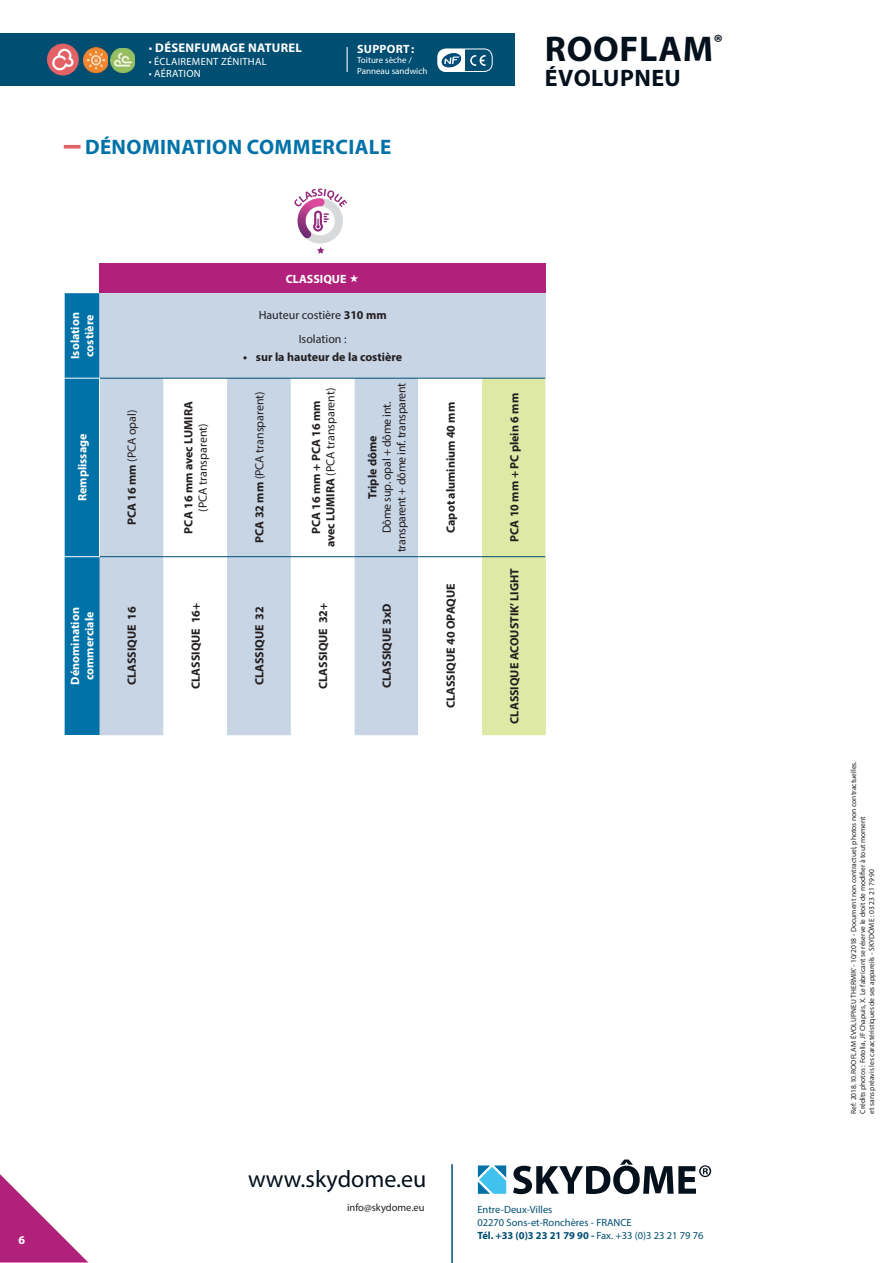
<style>
.page{position:relative;width:893px;height:1263px;background:#fff}
.page>*{position:absolute;margin:0;border:0;box-sizing:border-box;transform-origin:0 0}
.t1{font:700 35.85px "Myriad Pro";letter-spacing:.02em;color:#05101d}
.t2{font:24px "Myriad Pro";color:#05101d}
.t3{font:700 23.85px "Myriad Pro";letter-spacing:.02em;color:#05101d}
.t4{font:700 21px "Myriad Pro";letter-spacing:.02em;color:#0072a7}
.t5{font:700 12.6px "Myriad Pro";letter-spacing:.025em;color:#fff}
.t6{font:700 12px/14.4px "Myriad Pro";color:#231f20;text-align:center}
.t7{font:12px/23.4px "Myriad Pro";color:#231f20;text-align:center}
.t8{font:700 12px/14.4px "Myriad Pro";color:#fff;text-align:center}
.t9{font:12px/14.4px "Myriad Pro";letter-spacing:-.02em;color:#231f20;text-align:center}
.t10{font:700 12px "Myriad Pro";letter-spacing:.02em;color:#fff}
.t11{font:10.5px/12.6px "Myriad Pro";color:#004e72}
.t12{font:10.5px "Myriad Pro";letter-spacing:.025em;color:#fff}
.t13{font:10.5px "Myriad Pro";color:#231f20}
.t14{font:9px/10.8px "Myriad Pro";color:#fff}
.t15{font:7.5px/9px "Myriad Pro";color:#231f20}
.s1{font-weight:400}
.s2{font-weight:700}
</style>
<div class="page">
<svg style="left:0;top:1174px;width:88px;height:89px"></svg>
<svg style="left:478px;top:1165px;width:28px;height:29px"></svg>
<svg style="left:513px;top:1160px;width:198px;height:34px"></svg>
<hr style="left:451px;top:1164px;width:2px;height:99px;background:#004e72">
<div style="left:0;top:33px;width:514px;height:53px;background:#004e72"></div>
<svg style="left:347px;top:47px;width:1px;height:25px"></svg>
<div style="left:47px;top:44px;width:32px;height:31px;background:#e26265;border-radius:50%"></div>
<svg style="left:52px;top:49px;width:22px;height:21px"></svg>
<div style="left:438px;top:49px;width:54px;height:23px;border:1px solid #fff;border-radius:8px"></div>
<svg style="left:438px;top:49px;width:47px;height:23px"></svg>
<img style="left:111px;top:48px;width:24px;height:24px">
<img style="left:83px;top:48px;width:24px;height:24px">
<svg style="left:294px;top:189px;width:53px;height:65px"></svg>
<div style="left:64px;top:557px;width:36px;height:178px;background:#0072a7"></div>
<div style="left:65px;top:293px;width:35px;height:263px;background:#0072a7"></div>
<svg style="left:100px;top:293px;width:446px;height:442px;fill:#c7d5e5"></svg>
<div style="left:100px;top:263px;width:446px;height:30px;background:#b1217b"></div>
<svg style="left:418px;top:379px;width:128px;height:356px"></svg>
<hr style="left:100px;top:556px;width:63px;height:1px;background:#004e72">
<hr style="left:227px;top:556px;width:64px;height:1px;background:#004e72">
<hr style="left:291px;top:556px;width:64px;height:1px;background:#004e72">
<hr style="left:163px;top:556px;width:64px;height:1px;background:#004e72">
<hr style="left:65px;top:378px;width:34px;height:1px;background:#fff">
<hr style="left:355px;top:556px;width:63px;height:1px;background:#004e72">
<hr style="left:418px;top:556px;width:64px;height:1px;background:#004e72">
<hr style="left:482px;top:556px;width:63px;height:1px;background:#004e72">
<hr style="left:64px;top:557px;width:1px;height:178px;background:#fff">
<hr style="left:100px;top:378px;width:63px;height:1px;background:#004e72">
<hr style="left:163px;top:378px;width:64px;height:1px;background:#004e72">
<hr style="left:227px;top:378px;width:64px;height:1px;background:#004e72">
<hr style="left:291px;top:378px;width:64px;height:1px;background:#004e72">
<hr style="left:355px;top:378px;width:63px;height:1px;background:#004e72">
<hr style="left:418px;top:378px;width:64px;height:1px;background:#004e72">
<hr style="left:482px;top:378px;width:63px;height:1px;background:#004e72">
<hr style="left:99px;top:378px;width:1px;height:179px;background:#fff">
<hr style="left:545px;top:378px;width:1px;height:179px;background:#fff">
<svg style="left:64px;top:145px;width:17px;height:4px"></svg>
<h3 class="t5" style="left:149px;top:43px;width:155px"><span class="s1">•</span> DÉSENFUMAGE NATUREL</h3>
<h3 class="t12" style="left:149px;top:57px;width:119px">• ÉCLAIREMENT ZÉNITHAL</h3>
<h3 class="t12" style="left:149px;top:70px;width:53px">• AÉRATION</h3>
<h3 class="t10" style="left:357px;top:44px;width:59px">SUPPORT :</h3>
<p class="t14" style="left:357px;top:56px;width:72px">Toiture sèche /<br>Panneau sandwich</p>
<h3 class="t4" style="left:85px;top:139px;width:308px">DÉNOMINATION COMMERCIALE</h3>
<h3 class="t8" style="left:69px;top:359px;width:48px;text-align:left;rotate:-90deg">Isolation costière</h3>
<h3 class="t8" style="left:76px;top:501px;width:69px;rotate:-90deg">Remplissage</h3>
<h3 class="t8" style="left:69px;top:685px;width:79px;rotate:-90deg">Dénomination commerciale</h3>
<h3 class="t7" style="left:121px;top:525px;width:117px;rotate:-90deg"><span class="s2">PCA 16 mm</span> (PCA opal)</h3>
<h3 class="t6" style="left:125px;top:685px;width:80px;rotate:-90deg">CLASSIQUE 16</h3>
<h3 class="t6" style="left:182px;top:534px;width:134px;rotate:-90deg">PCA 16 mm avec LUMIRA</h3>
<h3 class="t7" style="left:192px;top:512px;width:90px;rotate:-90deg">(PCA transparent)</h3>
<h3 class="t6" style="left:189px;top:689px;width:88px;rotate:-90deg">CLASSIQUE 16+</h3>
<h3 class="t8" style="left:286px;top:273px;width:62px">CLASSIQUE</h3>
<h3 class="t7" style="left:259px;top:304px;width:129px">Hauteur costière <span class="s2">310 mm<br></span>Isolation :</h3>
<h3 class="t6" style="left:243px;top:350px;width:161px">• sur la hauteur de la costière</h3>
<h3 class="t7" style="left:248px;top:543px;width:154px;rotate:-90deg"><span class="s2">PCA 32 mm</span> (PCA transparent)</h3>
<h3 class="t6" style="left:253px;top:685px;width:80px;rotate:-90deg">CLASSIQUE 32</h3>
<h3 class="t6" style="left:310px;top:547px;width:161px;rotate:-90deg">PCA 16 mm + PCA 16 mm avec LUMIRA <span class="s1">(PCA transparent)</span></h3>
<h3 class="t6" style="left:317px;top:689px;width:88px;rotate:-90deg">CLASSIQUE 32+</h3>
<h3 class="t9" style="left:380px;top:552px;width:171px;rotate:-90deg">Dôme sup. opal + dôme int. transparent + dôme inf. transparent</h3>
<h3 class="t6" style="left:366px;top:499px;width:65px;rotate:-90deg">Triple dôme</h3>
<h3 class="t6" style="left:380px;top:688px;width:86px;rotate:-90deg">CLASSIQUE 3xD</h3>
<h3 class="t6" style="left:444px;top:533px;width:132px;rotate:-90deg">Capot aluminium 40 mm</h3>
<h3 class="t6" style="left:444px;top:708px;width:126px;rotate:-90deg">CLASSIQUE 40 OPAQUE</h3>
<h1 class="t1" style="left:545px;top:35px;width:179px">ROOFLAM<sup>®</sup></h1>
<h3 class="t3" style="left:545px;top:69px;width:138px">ÉVOLUPNEU</h3>
<h3 class="t6" style="left:508px;top:542px;width:150px;rotate:-90deg">PCA 10 mm + PC plein 6 mm</h3>
<h3 class="t6" style="left:508px;top:724px;width:157px;rotate:-90deg">CLASSIQUE ACOUSTIK’ LIGHT</h3>
<h3 class="t8" style="left:18px;top:1233px;width:8px">6</h3>
<h2 class="t2" style="left:248px;top:1170px;width:180px">www.skydome.eu</h2>
<h3 class="t13" style="left:347px;top:1203px;width:79px">info@skydome.eu</h3>
<h3 class="t11" style="left:477px;top:1204px;width:227px">Entre-Deux-Villes<br>02270 Sons-et-Ronchères - FRANCE<br><span class="s2">Tél. +33 (0)3 23 21 79 90 -</span> Fax. +33 (0)3 23 21 79 76</h3>
<p class="t15" style="left:850px;top:1114px;width:354px;rotate:-90deg">Ref: 2018.10.ROOFLAM ÉVOLUPNEU THERMIK’- 10/2018 - Document non contractuel, photos non contractuelles.<br>Crédits photos : Fotolia, JF Chapuis, X. Le fabricant se réserve le droit de modifier à tout moment<br>et sans préavis les caractéristiques de ses appareils - SKYDÔME : 03 23 21 79 90</p>
</div>
